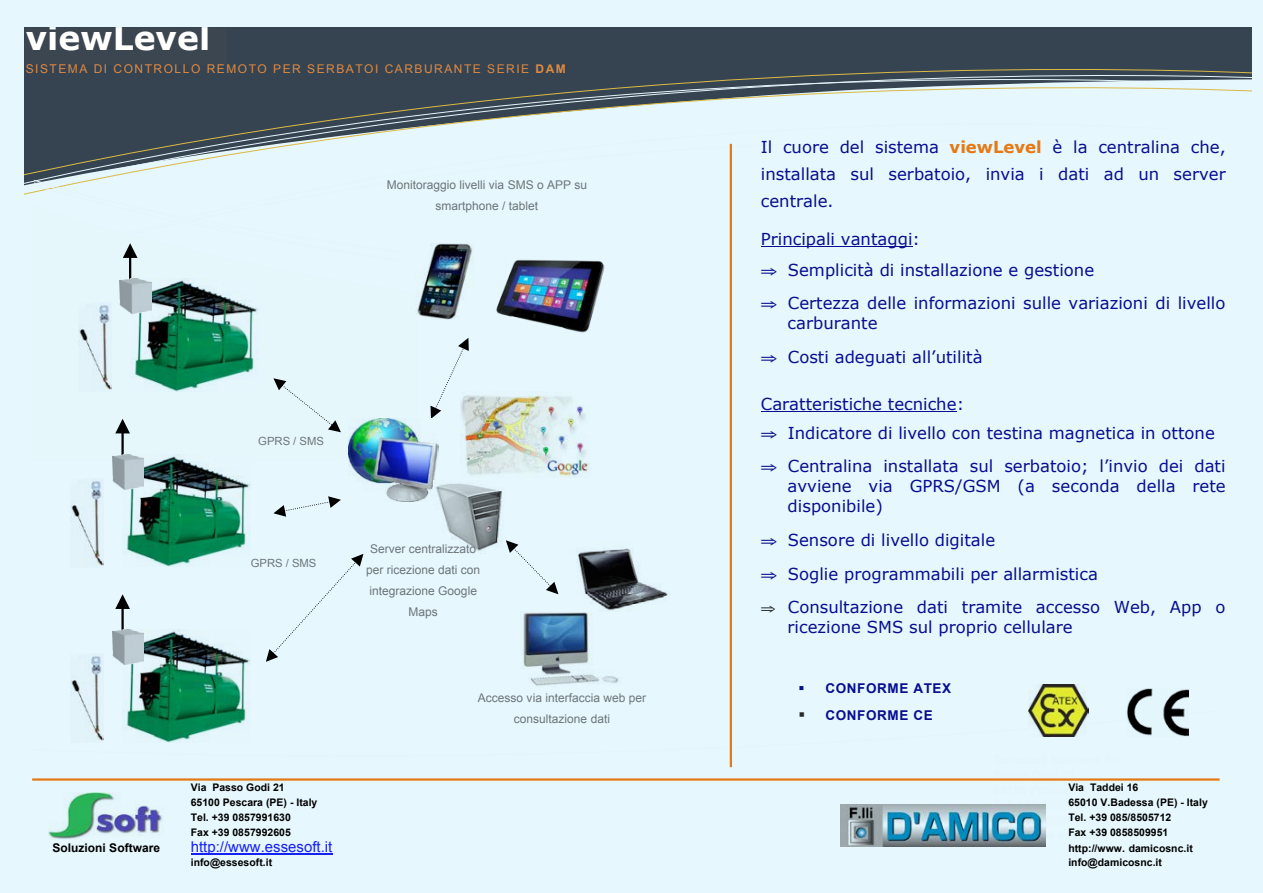
<style>
.page{position:relative;width:1263px;height:893px;background:#e6f7fd}
.page>*{position:absolute;margin:0;border:0;box-sizing:border-box;transform-origin:0 0}
.t1{font:700 33px "Verdana";color:#fffffe}
.t2{font:16.5px/20.1px "Verdana";color:#090f90}
.t3{font:15px "Arial";color:#1922fb}
.t4{font:700 13.5px "Arial";letter-spacing:.045em;color:#090f90}
.t5{font:12px/21px "Arial";color:#7a7a7a;text-align:center}
.t6{font:12px "Arial";letter-spacing:.125em;color:#f78f43}
.t7{font:700 12px "Arial";color:#000}
.t8{font:11.25px "Arial";color:#7a7a7a}
.t9{font:700 10.5px/15px "Arial";letter-spacing:.005em;color:#000}
.s1{font-weight:700}
.s2{font-weight:700;color:#ff7e15}
.s3{color:#2c2c2b}
</style>
<div class="page">
<div style="left:24px;top:28px;width:1227px;height:29px;background:#364350"></div>
<div style="left:24px;top:57px;width:1227px;height:19px;background:#364350"></div>
<svg style="left:24px;top:67px;width:1178px;height:9px;background:#3e4951"></svg>
<svg style="left:24px;top:76px;width:1227px;height:119px"></svg>
<svg style="left:32px;top:109px;width:1136px;height:152px"></svg>
<hr style="left:191px;top:853px;width:142px;height:1px;background:#1922fb">
<svg style="left:430px;top:338px;width:39px;height:80px"></svg>
<svg style="left:273px;top:378px;width:68px;height:54px"></svg>
<svg style="left:273px;top:496px;width:68px;height:21px"></svg>
<svg style="left:266px;top:554px;width:97px;height:108px"></svg>
<hr style="left:730px;top:145px;width:2px;height:621px;background:#ff7e15">
<hr style="left:761px;top:246px;width:151px;height:1px;background:#090f90">
<hr style="left:761px;top:411px;width:196px;height:1px;background:#090f90">
<img style="left:48px;top:793px;width:115px;height:46px">
<img style="left:841px;top:804px;width:205px;height:43px">
<img style="left:348px;top:419px;width:90px;height:83px">
<img style="left:434px;top:481px;width:69px;height:73px">
<img style="left:491px;top:255px;width:120px;height:78px">
<img style="left:416px;top:243px;width:58px;height:76px">
<img style="left:461px;top:392px;width:130px;height:85px">
<img style="left:523px;top:612px;width:96px;height:74px">
<img style="left:578px;top:548px;width:92px;height:63px">
<svg style="left:506px;top:540px;width:52px;height:54px"></svg>
<img style="left:134px;top:278px;width:124px;height:113px">
<hr style="left:129px;top:258px;width:2px;height:38px;background:#000">
<svg style="left:33px;top:179px;width:367px;height:83px"></svg>
<img style="left:119px;top:278px;width:32px;height:36px">
<img style="left:78px;top:305px;width:33px;height:85px">
<img style="left:123px;top:454px;width:128px;height:113px">
<hr style="left:121px;top:433px;width:3px;height:38px;background:#000">
<svg style="left:115px;top:419px;width:15px;height:14px"></svg>
<img style="left:112px;top:454px;width:32px;height:35px">
<img style="left:71px;top:481px;width:33px;height:85px">
<img style="left:126px;top:629px;width:125px;height:113px">
<hr style="left:121px;top:609px;width:3px;height:38px;background:#000">
<svg style="left:115px;top:594px;width:15px;height:15px"></svg>
<img style="left:112px;top:629px;width:32px;height:36px">
<img style="left:71px;top:656px;width:33px;height:85px">
<img style="left:1029px;top:684px;width:59px;height:52px">
<img style="left:1127px;top:689px;width:61px;height:47px">
<hr style="left:33px;top:778px;width:1185px;height:3px;background:#ff7e15">
<h1 class="t1" style="left:26px;top:17px;width:186px">viewLevel</h1>
<p class="t6" style="left:26px;top:61px;width:542px">SISTEMA DI CONTROLLO REMOTO PER SERBATOI CARBURANTE SERIE <span class="s1">DAM</span></p>
<p class="t5" style="left:387px;top:174px;width:202px">Monitoraggio livelli via SMS o APP su smartphone / tablet</p>
<p class="t8" style="left:258px;top:434px;width:67px">GPRS / SMS</p>
<p class="t8" style="left:251px;top:555px;width:67px">GPRS / SMS</p>
<p class="t7" style="left:53px;top:840px;width:109px">Soluzioni Software</p>
<p class="t9" style="left:191px;top:781px;width:128px">Via Passo Godi 21<br>65100 Pescara (PE) - Italy<br>Tel. +39 0857991630<br>Fax +39 0857992605</p>
<p class="t3" style="left:191px;top:836px;width:143px">http://www.essesoft.it</p>
<p class="t9" style="left:191px;top:856px;width:83px">info@essesoft.it</p>
<p class="t5" style="left:366px;top:539px;width:115px">Server centralizzato per ricezione dati con integrazione Google<br>Maps</p>
<p class="t5" style="left:478px;top:687px;width:170px">Accesso via interfaccia web per consultazione dati</p>
<p class="t2" style="left:761px;top:134px;width:466px;line-height:27px;text-align:justify">Il cuore del sistema <span class="s2">viewLevel</span> è la centralina che, installata sul serbatoio, invia i dati ad un server centrale.</p>
<p class="t2" style="left:761px;top:223px;width:335px;line-height:30.9px">Principali vantaggi:<br>⇒ Semplicità di installazione e gestione</p>
<p class="t2" style="left:787px;top:293px;width:439px;text-indent:-27px">⇒ Certezza delle informazioni sulle variazioni di livello carburante</p>
<p class="t2" style="left:761px;top:347px;width:223px">⇒ Costi adeguati all’utilità</p>
<p class="t2" style="left:761px;top:389px;width:455px;line-height:29.1px">Caratteristiche tecniche:<br>⇒ Indicatore di livello con testina magnetica in ottone</p>
<p class="t2" style="left:787px;top:457px;width:440px;text-align:justify;text-indent:-27px">⇒ Centralina installata sul serbatoio; l’invio dei dati avviene via GPRS/GSM (a seconda della rete disponibile)</p>
<p class="t2" style="left:761px;top:523px;width:466px;line-height:33.6px">⇒ Sensore di livello digitale<br>⇒ Soglie programmabili per allarmistica<br><span class="s3">⇒</span> Consultazione dati tramite accesso Web, App o</p>
<p class="t2" style="left:787px;top:617px;width:287px">ricezione SMS sul proprio cellulare</p>
<p class="t4" style="left:798px;top:679px;width:154px">▪ CONFORME ATEX</p>
<p class="t4" style="left:798px;top:706px;width:136px"><span class="s3">▪</span> CONFORME CE</p>
<p class="t9" style="left:1068px;top:781px;width:141px">Via Taddei 16<br>65010 V.Badessa (PE) - Italy<br>Tel. +39 085/8505712<br>Fax +39 0858509951 http://www. damicosnc.it info@damicosnc.it</p>
</div>
